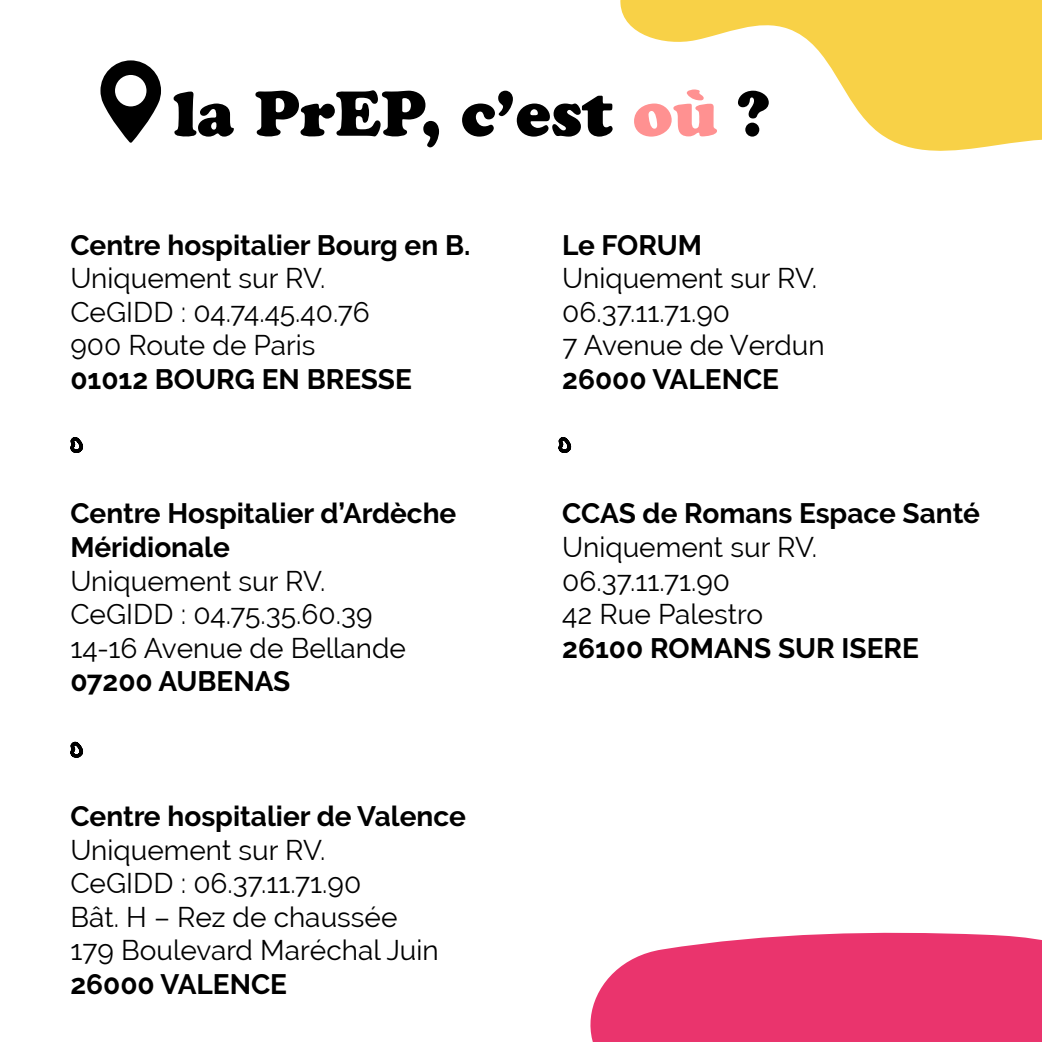
<style>
.page{position:relative;width:1042px;height:1042px;background:#fff}
.page>*{position:absolute;margin:0;border:0;box-sizing:border-box;transform-origin:0 0}
.t1{font:63px "Cooper Black Std";color:#000}
.t2{font:28px/33.6px "Raleway";color:#000}
.t3{font:700 28px/33.6px "Raleway";color:#000}
.s1{color:#ff9191}
.s2{font-weight:700}
</style>
<div class="page">
<svg style="left:620px;top:0;width:422px;height:151px;fill:#f8d147"></svg>
<svg style="left:590px;top:932px;width:452px;height:110px;background:#eb477a"></svg>
<svg style="left:100px;top:60px;width:61px;height:83px"></svg>
<svg style="left:558px;top:437px;width:14px;height:16px"></svg>
<svg style="left:70px;top:437px;width:13px;height:16px"></svg>
<svg style="left:70px;top:741px;width:13px;height:17px"></svg>
<p class="t1" style="left:173px;top:76px;width:598px">la PrEP, c’est <span class="s1">où</span> ?</p>
<p class="t2" style="left:70px;top:228px;width:401px"><span class="s2">Centre hospitalier Bourg en B.<br></span>Uniquement sur RV.<br>CeGIDD : 04.74.45.40.76</p>
<p class="t2" style="left:70px;top:329px;width:247px">900 Route de Paris</p>
<p class="t3" style="left:70px;top:362px;width:343px">01012 BOURG EN BRESSE</p>
<p class="t3" style="left:70px;top:497px;width:387px">Centre Hospitalier d’Ardèche<br>Méridionale</p>
<p class="t2" style="left:70px;top:564px;width:256px">Uniquement sur RV.</p>
<p class="t2" style="left:70px;top:597px;width:304px">CeGIDD : 04.75.35.60.39</p>
<p class="t2" style="left:70px;top:631px;width:337px">14-16 Avenue de Bellande</p>
<p class="t3" style="left:70px;top:665px;width:222px">07200 AUBENAS</p>
<p class="t3" style="left:70px;top:799px;width:397px">Centre hospitalier de Valence</p>
<p class="t2" style="left:70px;top:833px;width:256px">Uniquement sur RV.</p>
<p class="t2" style="left:70px;top:866px;width:329px">CeGIDD : 06.37.11.71.90<br>Bât. H – Rez de chaussée</p>
<p class="t2" style="left:70px;top:933px;width:370px">179 Boulevard Maréchal Juin</p>
<p class="t3" style="left:70px;top:967px;width:218px">26000 VALENCE</p>
<p class="t3" style="left:562px;top:228px;width:141px">Le FORUM</p>
<p class="t2" style="left:562px;top:261px;width:256px">Uniquement sur RV.</p>
<p class="t2" style="left:562px;top:295px;width:169px">06.37.11.71.90</p>
<p class="t2" style="left:562px;top:329px;width:264px">7 Avenue de Verdun</p>
<p class="t3" style="left:562px;top:362px;width:218px">26000 VALENCE</p>
<p class="t3" style="left:562px;top:497px;width:419px">CCAS de Romans Espace Santé</p>
<p class="t2" style="left:562px;top:530px;width:256px">Uniquement sur RV.</p>
<p class="t2" style="left:562px;top:564px;width:169px">06.37.11.71.90</p>
<p class="t2" style="left:562px;top:597px;width:202px">42 Rue Palestro</p>
<p class="t3" style="left:562px;top:631px;width:358px">26100 ROMANS SUR ISERE</p>
</div>
